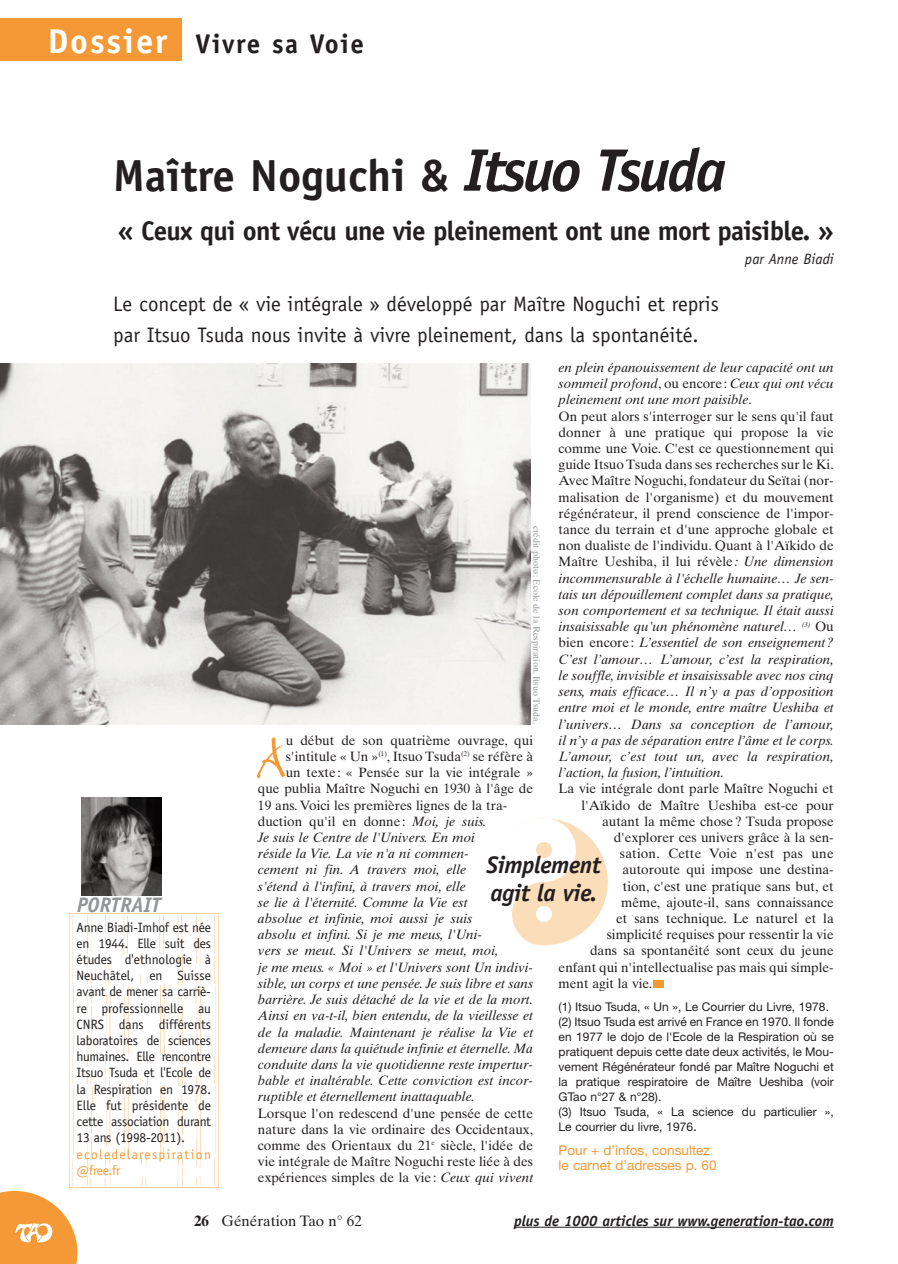
<style>
.page{position:relative;width:898px;height:1264px;background:#fff}
.page>*{position:absolute;margin:0;border:0;box-sizing:border-box;transform-origin:0 0}
.t1{font:61.95px "Bergell Plain";color:#f49935}
.t2{font:700 45px "Officina Sans";color:#231f20}
.t3{font:700 27px "Officina Sans";letter-spacing:-.03em;color:#231f20}
.t4{font:700 27px "Officina Sans";letter-spacing:.055em;color:#231f20}
.t5{font:italic 700 24px/28.8px "Officina Sans";letter-spacing:-.015em;color:#231f20}
.t6{font:21px/31.5px "Officina Sans";color:#231f20}
.t7{font:italic 700 21px "Officina Sans";color:#939598}
.t8{font:italic 700 15px "Officina Sans";color:#231f20}
.t9{font:15px "Times Ten";color:#231f20}
.t10{font:italic 15px "Officina Sans";color:#231f20}
.t11{font:italic 13.5px/16.2px "Times Ten";color:#231f20}
.t12{font:13.5px/16.2px "Times Ten";color:#231f20;text-align:justify}
.t13{font:13.5px/16.2px "Officina Sans";letter-spacing:-.02em;color:#231f20;text-align:justify}
.t14{font:13.5px/15px "Helvetica Neue";color:#f49935}
.t15{font:13.5px/16.2px "Officina Sans";letter-spacing:.095em;color:#f49935}
.t16{font:12px/15px "Helvetica Neue";color:#231f20}
.t17{font:9px "Times Ten";color:#939598}
.s1{font-size:34.5px;color:#fff}
.s2{font-style:italic;font-size:60px}
.s3{font-style:normal}
.s4{font-size:13.5px}
.s5{font-style:italic}
.s6{font-weight:700}
</style>
<div class="page">
<svg style="left:0;top:1191px;width:77px;height:72px"></svg>
<div style="left:0;top:18px;width:182px;height:43px;background:#f49935"></div>
<hr style="left:513px;top:1226px;width:320px;height:1px;background:#231f20">
<div style="left:653px;top:980px;width:11px;height:7px;background:#f49935"></div>
<img style="left:69px;top:913px;width:150px;height:274px">
<img style="left:81px;top:797px;width:81px;height:98px">
<img style="left:0;top:364px;width:530px;height:360px">
<img style="left:480px;top:818px;width:127px;height:127px;border-radius:50%">
<h3 class="t4" style="left:48px;top:33px;width:317px"><span class="s1">Dossier</span> Vivre sa Voie</h3>
<h2 class="t2" style="left:113px;top:158px;width:614px">Maître Noguchi &amp; <span class="s2">Itsuo Tsuda</span></h2>
<h3 class="t3" style="left:118px;top:221px;width:717px">« Ceux qui ont vécu une vie pleinement ont une mort paisible. »</h3>
<p class="t10" style="left:744px;top:253px;width:90px">par Anne Biadi</p>
<h3 class="t6" style="left:113px;top:289px;width:607px">Le concept de « vie intégrale » développé par Maître Noguchi et repris par Itsuo Tsuda nous invite à vivre pleinement, dans la spontanéité.</h3>
<h3 class="t7" style="left:77px;top:896px;width:86px">PORTRAIT</h3>
<p class="t13" style="left:77px;top:919px;width:136px">Anne Biadi-Imhof est née en 1944. Elle suit des études d'ethnologie à Neuchâtel, en Suisse avant de mener sa carriè&shy;re professionnelle au CNRS dans différents laboratoires de sciences humaines. Elle rencontre Itsuo Tsuda et l'Ecole de la Respiration en 1978.<br>Elle fut présidente de cette association durant 13 ans (1998-2011).</p>
<p class="t15" style="left:77px;top:1146px;width:136px">ecoledelarespiration @free.fr</p>
<p class="t11" style="left:558px;top:360px;width:276px">en plein épanouissement de leur capacité ont un sommeil profond<span class="s3">, ou encore :</span> Ceux qui ont vécu pleinement ont une mort paisible<span class="s3">.<br>On peut alors s'interroger sur le sens qu'il faut donner à une pratique qui propose la vie comme une Voie. C'est ce questionnement qui guide Itsuo Tsuda dans ses recherches sur le Ki.<br>Avec Maître Noguchi, fondateur du Seïtai (nor&shy;malisation de l'organisme) et du mouvement régénérateur, il prend conscience de l'impor&shy;tance du terrain et d'une approche globale et non dualiste de l'individu. Quant à l'Aïkido de Maître Ueshiba, il lui révèle</span>: Une dimension incommensurable à l'échelle humaine… Je sen&shy;tais un dépouillement complet dans sa pratique, son comportement et sa technique. Il était aussi insaisissable qu'un phénomène naturel… <sup>(3)</sup> <span class="s3">Ou bien encore :</span> L’essentiel de son enseignement ?<br>C’est l’amour… L’amour, c’est la respiration, le souffle, invisible et insaisissable avec nos cinq sens, mais efficace… Il n’y a pas d’opposition entre moi et le monde, entre maître Ueshiba et l’univers… Dans sa conception de l’amour, il n’y a pas de séparation entre l’âme et le corps.<br>L’amour, c’est tout un, avec la respiration, l’action, la fusion, l’intuition.</p>
<p class="t12" style="left:558px;top:781px;width:276px">La vie intégrale dont parle Maître Noguchi et</p>
<p class="t12" style="left:581px;top:798px;width:254px">l'Aïkido de Maître Ueshiba est-ce pour</p>
<p class="t12" style="left:601px;top:814px;width:233px">autant la même chose ? Tsuda propose</p>
<p class="t12" style="left:613px;top:830px;width:221px">d'explorer ces univers grâce à la sen-</p>
<p class="t12" style="left:619px;top:846px;width:215px">sation. Cette Voie n'est pas une</p>
<p class="t12" style="left:622px;top:862px;width:213px">autoroute qui impose une destina-</p>
<p class="t12" style="left:622px;top:879px;width:212px">tion, c'est une pratique sans but, et</p>
<p class="t12" style="left:621px;top:895px;width:214px">même, ajoute-il, sans connaissance</p>
<p class="t12" style="left:615px;top:911px;width:219px">et sans technique. Le naturel et la</p>
<p class="t12" style="left:606px;top:927px;width:228px">simplicité requises pour ressentir la vie</p>
<p class="t12" style="left:590px;top:943px;width:245px">dans sa spontanéité sont ceux du jeune</p>
<p class="t12" style="left:558px;top:960px;width:276px">enfant qui n'intellectualise pas mais qui simple-</p>
<p class="t12" style="left:558px;top:976px;width:95px">ment agit la vie.</p>
<p class="t16" style="left:558px;top:1000px;width:276px">(1) Itsuo Tsuda, « Un », Le Courrier du Livre, 1978. (2) Itsuo Tsuda est arrivé en France en 1970. Il fonde en 1977 le dojo de l'Ecole de la Respiration où se pratiquent depuis cette date deux activités, le Mou&shy;vement Régénérateur fondé par Maître Noguchi et la pratique respiratoire de Maître Ueshiba (voir GTao n°27 &amp; n°28).<br>(3) Itsuo Tsuda, « La science du particulier », Le courrier du livre, 1976<span class="s4">.</span></p>
<p class="t14" style="left:558px;top:1143px;width:159px">Pour + d’infos, consultez le carnet d’adresses p. 60</p>
<p class="t17" style="left:539px;top:525px;width:200px;rotate:90deg">crédit photo : Ecole de la Respiration. Itsuo Tsuda.</p>
<h1 class="t1" style="left:258px;top:730px;width:29px">A</h1>
<p class="t12" style="left:285px;top:733px;width:249px">u début de son quatrième ouvrage, qui</p>
<p class="t12" style="left:285px;top:749px;width:249px">s'intitule « Un »<sup>(1)</sup>, Itsuo Tsuda<sup>(2)</sup> se réfère à</p>
<p class="t12" style="left:285px;top:765px;width:249px">un texte : « Pensée sur la vie intégrale »</p>
<p class="t12" style="left:258px;top:781px;width:276px">que publia Maître Noguchi en 1930 à l'âge de</p>
<p class="t12" style="left:258px;top:798px;width:251px">19 ans. Voici les premières lignes de la tra-</p>
<p class="t12" style="left:258px;top:814px;width:230px">duction qu'il en donne : <span class="s5">Moi, je suis.</span></p>
<p class="t11" style="left:258px;top:830px;width:218px">Je suis le Centre de l'Univers. En moi</p>
<p class="t11" style="left:258px;top:846px;width:212px">réside la Vie. La vie n'a ni commen-</p>
<p class="t11" style="left:258px;top:862px;width:209px">cement ni fin. A travers moi, elle</p>
<p class="t11" style="left:258px;top:879px;width:209px">s'étend à l'infini, à travers moi, elle</p>
<p class="t11" style="left:258px;top:895px;width:211px">se lie à l'éternité. Comme la Vie est</p>
<p class="t11" style="left:258px;top:911px;width:216px">absolue et infinie, moi aussi je suis</p>
<p class="t11" style="left:258px;top:927px;width:225px">absolu et infini. Si je me meus, l'Uni-</p>
<p class="t11" style="left:258px;top:943px;width:242px">vers se meut. Si l'Univers se meut, moi,</p>
<p class="t11" style="left:258px;top:960px;width:276px">je me meus. « Moi » et l'Univers sont Un indivi-</p>
<p class="t11" style="left:258px;top:976px;width:277px">sible, un corps et une pensée. Je suis libre et sans</p>
<p class="t11" style="left:258px;top:992px;width:276px">barrière. Je suis détaché de la vie et de la mort.</p>
<p class="t11" style="left:258px;top:1008px;width:276px">Ainsi en va-t-il, bien entendu, de la vieillesse et</p>
<p class="t11" style="left:258px;top:1024px;width:276px">de la maladie. Maintenant je réalise la Vie et</p>
<p class="t11" style="left:258px;top:1041px;width:276px">demeure dans la quiétude infinie et éternelle. Ma</p>
<p class="t11" style="left:258px;top:1057px;width:276px">conduite dans la vie quotidienne reste impertur-</p>
<p class="t11" style="left:258px;top:1073px;width:276px">bable et inaltérable. Cette conviction est incor-</p>
<p class="t11" style="left:258px;top:1089px;width:218px">ruptible et éternellement inattaquable.</p>
<p class="t12" style="left:258px;top:1105px;width:276px">Lorsque l'on redescend d'une pensée de cette nature dans la vie ordinaire des Occidentaux, comme des Orientaux du 21<sup>e</sup> siècle, l'idée de vie intégrale de Maître Noguchi reste liée à des expériences simples de la vie : <span class="s5">Ceux qui vivent</span></p>
<h3 class="t5" style="left:486px;top:851px;width:116px">Simplement agit la vie.</h3>
<p class="t9" style="left:194px;top:1215px;width:169px"><span class="s6">26</span> Génération Tao n° 62</p>
<p class="t8" style="left:513px;top:1214px;width:321px">plus de 1000 articles sur www.generation-tao.com</p>
</div>
